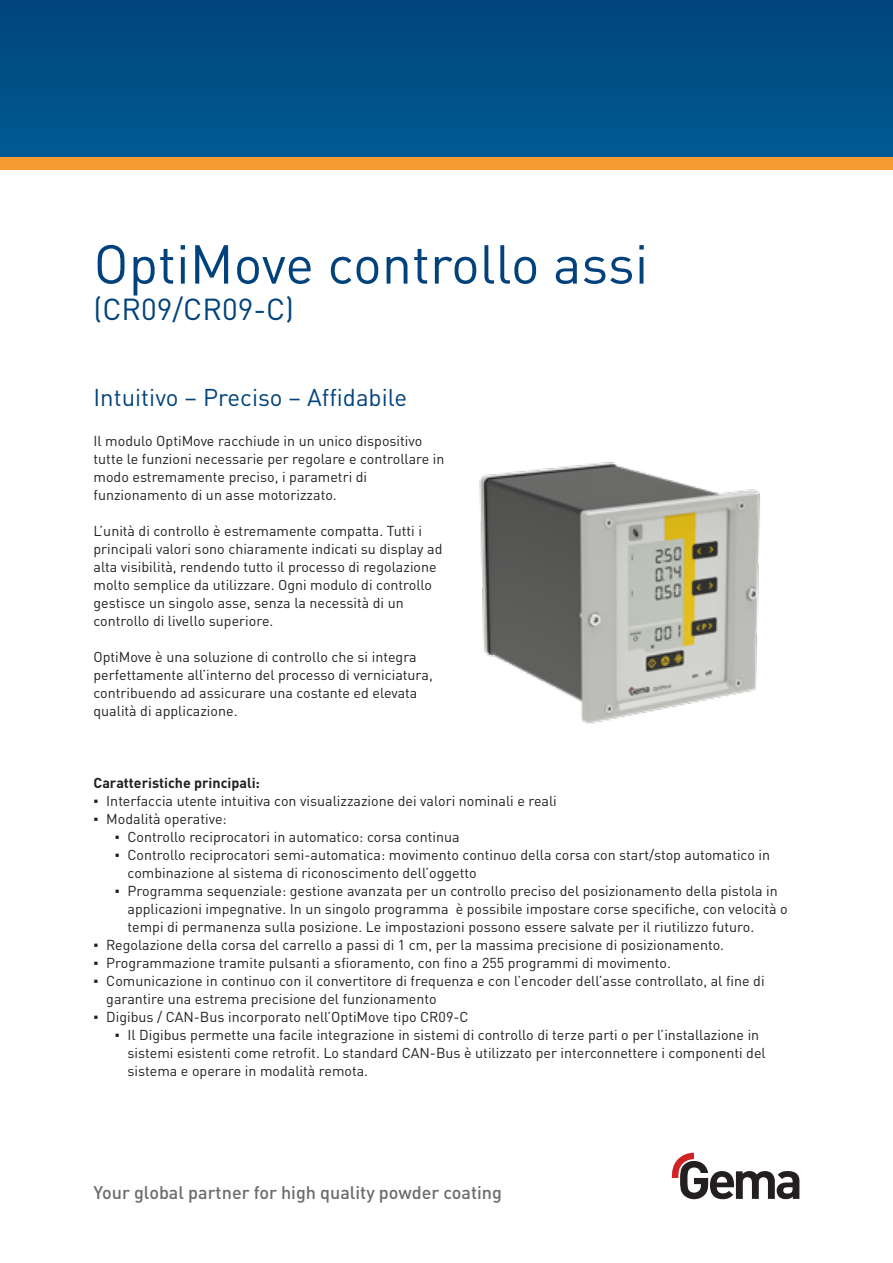
<style>
.page{position:relative;width:893px;height:1263px;background:#fff}
.page>*{position:absolute;margin:0;border:0;box-sizing:border-box;transform-origin:0 0}
.t1{font:54px "DIN Pro";color:#01427c}
.t2{font:30px "DIN Pro";color:#01427c}
.t3{font:24px "DIN Pro";color:#01427c}
.t4{font:500 18px "DIN Pro";color:#6c6d70}
.t5{font:14.25px/18px "DIN Pro";color:#231f20}
.t6{font:700 14.25px "DIN Pro";color:#231f20}
.s1{font-family:"Arial"}
</style>
<div class="page">
<div style="left:0;top:0;width:893px;height:157px;background:#004f87"></div>
<div style="left:0;top:157px;width:893px;height:13px;background:#f89b33"></div>
<svg style="left:672px;top:1153px;width:127px;height:46px"></svg>
<img style="left:479px;top:462px;width:281px;height:262px">
<h1 class="t1" style="left:94px;top:222px;width:556px">OptiMove controllo assi</h1>
<h2 class="t2" style="left:94px;top:285px;width:202px">(CR09/CR09-C)</h2>
<h3 class="t3" style="left:94px;top:378px;width:315px">Intuitivo – Preciso – Affidabile</h3>
<p class="t5" style="left:94px;top:430px;width:352px">Il modulo OptiMove racchiude in un unico dispositivo tutte le funzioni necessarie per regolare e controllare in modo estremamente preciso, i parametri di funzionamento di un asse motorizzato.</p>
<p class="t5" style="left:94px;top:520px;width:350px">L’unità di controllo è estremamente compatta. Tutti i principali valori sono chiaramente indicati su display ad alta visibilità, rendendo tutto il processo di regolazione molto semplice da utilizzare. Ogni modulo di controllo gestisce un singolo asse, senza la necessità di un controllo di livello superiore.</p>
<p class="t5" style="left:94px;top:646px;width:341px">OptiMove è una soluzione di controllo che si integra perfettamente all’interno del processo di verniciatura, contribuendo ad assicurare una costante ed elevata qualità di applicazione.</p>
<p class="t6" style="left:94px;top:771px;width:168px">Caratteristiche principali:</p>
<p class="t5" style="left:94px;top:790px;width:465px"><span class="s1">▪</span> Interfaccia utente intuitiva con visualizzazione dei valori nominali e reali</p>
<p class="t5" style="left:94px;top:808px;width:135px"><span class="s1">▪</span> Modalità operative:</p>
<p class="t5" style="left:115px;top:826px;width:346px"><span class="s1">▪</span> Controllo reciprocatori in automatico: corsa continua</p>
<p class="t5" style="left:128px;top:844px;width:644px;text-indent:-13px"><span class="s1">▪</span> Controllo reciprocatori semi-automatica: movimento continuo della corsa con start/stop automatico in combinazione al sistema di riconoscimento dell’oggetto</p>
<p class="t5" style="left:128px;top:880px;width:662px;text-indent:-13px"><span class="s1">▪</span> Programma sequenziale: gestione avanzata per un controllo preciso del posizionamento della pistola in applicazioni impegnative. In un singolo programma è possibile impostare corse specifiche, con velocità o tempi di permanenza sulla posizione. Le impostazioni possono essere salvate per il riutilizzo futuro.</p>
<p class="t5" style="left:94px;top:934px;width:632px"><span class="s1">▪</span> Regolazione della corsa del carrello a passi di 1 cm, per la massima precisione di posizionamento.</p>
<p class="t5" style="left:94px;top:952px;width:579px"><span class="s1">▪</span> Programmazione tramite pulsanti a sfioramento, con fino a 255 programmi di movimento.</p>
<p class="t5" style="left:106px;top:970px;width:660px;text-indent:-13px"><span class="s1">▪</span> Comunicazione in continuo con il convertitore di frequenza e con l’encoder dell’asse controllato, al fine di garantire una estrema precisione del funzionamento</p>
<p class="t5" style="left:94px;top:1006px;width:377px"><span class="s1">▪</span> Digibus / CAN-Bus incorporato nell’OptiMove tipo CR09-C</p>
<p class="t5" style="left:128px;top:1024px;width:640px;text-indent:-13px"><span class="s1">▪</span> Il Digibus permette una facile integrazione in sistemi di controllo di terze parti o per l’installazione in sistemi esistenti come retrofit. Lo standard CAN-Bus è utilizzato per interconnettere i componenti del sistema e operare in modalità remota.</p>
<p class="t4" style="left:94px;top:1178px;width:410px">Your global partner for high quality powder coating</p>
</div>
